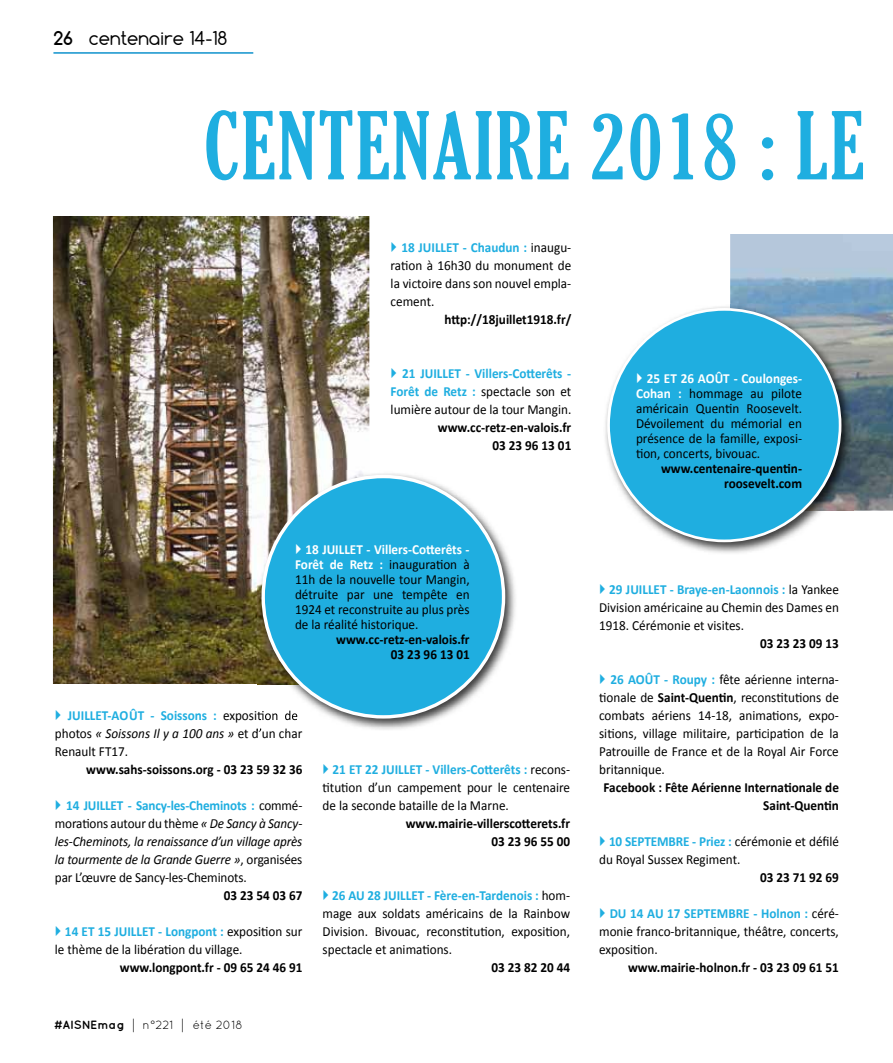
<style>
.page{position:relative;width:893px;height:1063px;background:#fff}
.page>*{position:absolute;margin:0;border:0;box-sizing:border-box;transform-origin:0 0}
.t1{font:extra-condensed 90px "Gloucester";letter-spacing:.03em;color:#1faee0}
.t2{font:18px "Comfortaa";color:#000}
.t3{font:13.8px/18px "Calibri";color:#000;text-align:justify;scale:.95 1}
.t4{font:700 13.8px/18px "Calibri";color:#000;text-align:right;scale:.95 1}
.t5{font:italic 13.8px/18px "Calibri";letter-spacing:-.01em;color:#000;text-align:justify;scale:.95 1}
.t6{font:12px "Quicksand";color:#000}
.s1{font-weight:700}
.s2{font-weight:700;color:#1faee0}
.s3{font-weight:700;color:#fff}
.s4{font-style:italic}
.s5{font-weight:700;font-style:normal;color:#1faee0}
.s6{font-style:normal}
.s7{font-family:"Gujarati"}
</style>
<div class="page">
<hr style="left:53px;top:52px;width:200px;height:2px;background:#0f92cc">
<img style="left:53px;top:216px;width:316px;height:468px">
<img style="left:257px;top:473px;width:259px;height:257px">
<img style="left:257px;top:471px;width:113px;height:213px">
<img style="left:257px;top:711px;width:41px;height:11px">
<img style="left:257px;top:729px;width:45px;height:2px">
<div style="left:263px;top:477px;width:241px;height:240px;background:#1faee0;border-radius:50%"></div>
<img style="left:730px;top:234px;width:163px;height:277px">
<img style="left:605px;top:306px;width:216px;height:247px">
<img style="left:730px;top:304px;width:124px;height:207px">
<div style="left:609px;top:309px;width:231px;height:232px;background:#1faee0;border-radius:50%"></div>
<h2 class="t2" style="left:53px;top:27px;width:175px"><span class="s1">26</span> centenaire 14-18</h2>
<h1 class="t1" style="left:204px;top:95px;width:662px">CENTENAIRE 2018 : LE</h1>
<p class="t3" style="left:391px;top:238px;width:192px;text-indent:11px"><span class="s2">18 JUILLET - Chaudun :</span> inaugu&shy;ration à 16h30 du monument de la victoire dans son nouvel empla&shy;cement.</p>
<p class="t4" style="left:445px;top:310px;width:135px">http://18juillet1918.fr/</p>
<p class="t3" style="left:391px;top:364px;width:192px;text-indent:12px"><span class="s2">21 JUILLET - Villers-Cotterêts - Forêt de Retz :</span> spectacle son et lumière autour de la tour Mangin.</p>
<p class="t4" style="left:438px;top:418px;width:142px">www.cc-retz-en-valois.fr<br>03 23 96 13 01</p>
<p class="t3" style="left:295px;top:542px;width:185px;line-height:15px;text-indent:10px"><span class="s3">18 JUILLET - Villers-Cotterêts - Forêt de Retz :</span> inauguration à 11h de la nouvelle tour Mangin, détruite par une tempête en 1924 et reconstruite au plus près de la réalité historique.</p>
<p class="t4" style="left:336px;top:632px;width:142px;line-height:15px">www.cc-retz-en-valois.fr<br>03 23 96 13 01</p>
<p class="t3" style="left:55px;top:706px;width:262px;text-align:left;text-indent:13px"><span class="s2">JuiLLet-AoûT - Soissons :</span> exposition de photos <span class="s4">« Soissons Il y a 100 ans »</span> et d’un char<br>Renault FT17.</p>
<p class="t4" style="left:86px;top:760px;width:229px">www.sahs-soissons.org - 03 23 59 32 36</p>
<p class="t5" style="left:55px;top:796px;width:262px;text-indent:11px"><span class="s5">14 JUILLET - Sancy-les-Cheminots :</span> <span class="s6">commé&shy;morations autour du thème</span> « De Sancy à Sancy&shy;les-Cheminots, la renaissance d’un village après la tourmente de la Grande Guerre »<span class="s6">, organisées par L’œuvre de Sancy-les-Cheminots.</span></p>
<p class="t4" style="left:224px;top:886px;width:84px">03 23 54 03 67</p>
<p class="t3" style="left:55px;top:922px;width:262px;text-indent:10px"><span class="s2">14 ET 15 JUILLET - Longpont :</span> exposition sur le thème de la libération du village.</p>
<p class="t4" style="left:120px;top:958px;width:194px">www.longpont.fr - 09 65 24 46 91</p>
<p class="t6" style="left:54px;top:1018px;width:190px"><span class="s1">#AISNEMAG</span> <span class="s7">|</span> n°221 <span class="s7">|</span> été 2018</p>
<p class="t3" style="left:323px;top:760px;width:262px;text-indent:10px"><span class="s2">21 ET 22 JUILLET - Villers-Cotterêts :</span> recons&shy;titution d’un campement pour le centenaire de la seconde bataille de la Marne.</p>
<p class="t4" style="left:406px;top:814px;width:175px">www.mairie-villerscotterets.fr<br>03 23 96 55 00</p>
<p class="t3" style="left:323px;top:886px;width:262px;text-indent:10px"><span class="s2">26 AU 28 JUILLET - Fère-en-Tardenois :</span> hom&shy;mage aux soldats américains de la Rainbow Division. Bivouac, reconstitution, exposition, spectacle et animations.</p>
<p class="t4" style="left:491px;top:958px;width:84px">03 23 82 20 44</p>
<p class="t3" style="left:636px;top:371px;width:176px;line-height:15px;text-indent:11px"><span class="s3">25 ET 26 AOÛT - Coulonges-Cohan :</span> hommage au pilote américain Quentin Roosevelt.<br>Dévoilement du mémorial en présence de la famille, exposi&shy;tion, concerts, bivouac.</p>
<p class="t4" style="left:661px;top:461px;width:150px;line-height:15px">www.centenaire-quentin&shy;roosevelt.com</p>
<p class="t3" style="left:599px;top:580px;width:254px;text-indent:10px"><span class="s2">29 JUILLET - Braye-en-Laonnois :</span> la Yankee Division américaine au Chemin des Dames en 1918. Cérémonie et visites.</p>
<p class="t4" style="left:760px;top:634px;width:84px">03 23 23 09 13</p>
<p class="t3" style="left:599px;top:670px;width:254px;text-indent:11px"><span class="s2">26 AOÛT - Roupy :</span> fête aérienne interna&shy;tionale de <span class="s1">Saint-Quentin</span>, reconstitutions de combats aériens 14-18, animations, expo&shy;sitions, village militaire, participation de la Patrouille de France et de la Royal Air Force britannique.</p>
<p class="t4" style="left:603px;top:778px;width:249px">Facebook : Fête Aérienne Internationale de<br>Saint-Quentin</p>
<p class="t3" style="left:599px;top:832px;width:254px;text-indent:10px"><span class="s2">10 SEPTEMBRE - Priez :</span> cérémonie et défilé du Royal Sussex Regiment.</p>
<p class="t4" style="left:760px;top:868px;width:84px">03 23 71 92 69</p>
<p class="t3" style="left:599px;top:904px;width:254px;text-indent:11px"><span class="s2">DU 14 AU 17 SEPTEMBRE - Holnon :</span> céré&shy;monie franco-britannique, théâtre, concerts, exposition.</p>
<p class="t4" style="left:628px;top:958px;width:224px">www.mairie-holnon.fr - 03 23 09 61 51</p>
</div>
